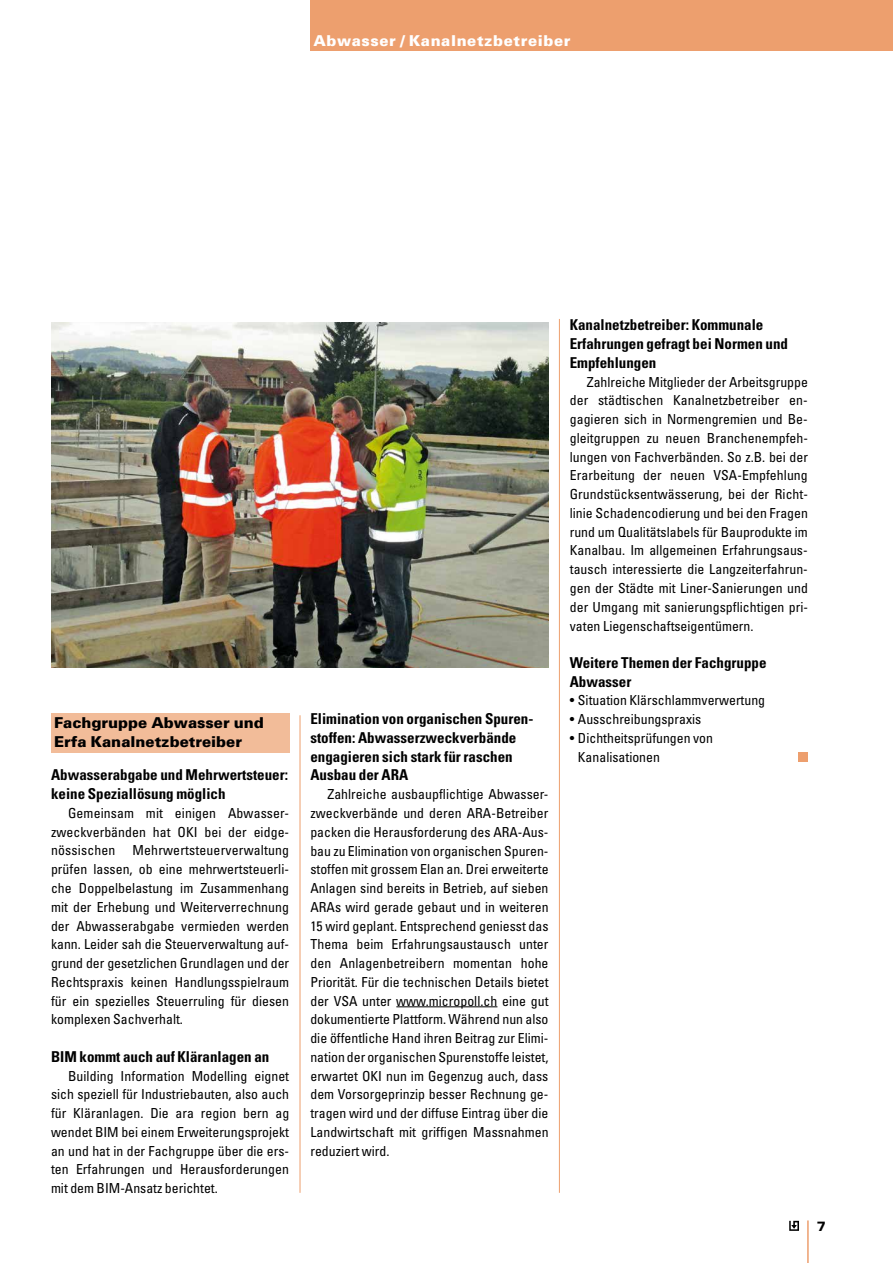
<style>
.page{position:relative;width:893px;height:1263px;background:#fff}
.page>*{position:absolute;margin:0;border:0;box-sizing:border-box;transform-origin:0 0}
.t1{font:700 condensed 15px/18.8px "Univers";color:#000}
.t2{font:900 15px/18.8px "Univers";color:#000}
.t3{font:900 15px "Univers";letter-spacing:.04em;color:#fff}
.t4{font:condensed 13.8px/18.8px "Univers";color:#000;text-align:justify}
.t5{font:900 13.5px "Univers";color:#000}
</style>
<div class="page">
<div style="left:310px;top:0;width:583px;height:51px;background:#ed9f6e"></div>
<div style="left:51px;top:713px;width:238px;height:40px;background:#f2bc99"></div>
<hr style="left:807px;top:1220px;width:2px;height:43px;background:#ed9f6e">
<svg style="left:789px;top:1221px;width:10px;height:10px"></svg>
<hr style="left:396px;top:1006px;width:101px;height:1px;background:#000">
<img style="left:51px;top:322px;width:498px;height:346px">
<div style="left:798px;top:752px;width:10px;height:10px;background:#ed9f6e"></div>
<hr style="left:300px;top:715px;width:1px;height:478px;background:#ed9f6e">
<hr style="left:559px;top:319px;width:1px;height:874px;background:#ed9f6e">
<p class="t3" style="left:313px;top:31px;width:259px">Abwasser / Kanalnetzbetreiber</p>
<p class="t2" style="left:54px;top:713px;width:211px">Fachgruppe Abwasser und<br>Erfa Kanalnetzbetreiber</p>
<p class="t1" style="left:51px;top:765px;width:238px">Abwasserabgabe und Mehrwertsteuer: keine Speziallösung möglich</p>
<p class="t4" style="left:51px;top:803px;width:240px;text-indent:17px">Gemeinsam mit einigen Abwasser&shy;zweckverbänden hat OKI bei der eidge&shy;nössischen Mehrwertsteuerverwaltung prüfen lassen, ob eine mehrwertsteuerli&shy;che Doppelbelastung im Zusammenhang mit der Erhebung und Weiterverrechnung der Abwasserabgabe vermieden werden kann. Leider sah die Steuerverwaltung auf&shy;grund der gesetzlichen Grundlagen und der Rechtspraxis keinen Handlungsspielraum für ein spezielles Steuerruling für diesen komplexen Sachverhalt.</p>
<p class="t1" style="left:51px;top:1047px;width:220px">BIM kommt auch auf Kläranlagen an</p>
<p class="t4" style="left:51px;top:1066px;width:240px;text-indent:17px">Building Information Modelling eignet sich speziell für Industriebauten, also auch für Kläranlagen. Die ara region bern ag wendet BIM bei einem Erweiterungsprojekt an und hat in der Fachgruppe über die ers&shy;ten Erfahrungen und Herausforderungen mit dem BIM-Ansatz berichtet.</p>
<p class="t1" style="left:310px;top:709px;width:224px">Elimination von organischen Spuren&shy;stoffen: Abwasserzweckverbände engagieren sich stark für raschen<br>Ausbau der ARA</p>
<p class="t4" style="left:310px;top:784px;width:240px;text-indent:17px">Zahlreiche ausbaupflichtige Abwasser&shy;zweckverbände und deren ARA-Betreiber packen die Herausforderung des ARA-Aus&shy;bau zu Elimination von organischen Spuren&shy;stoffen mit grossem Elan an. Drei erweiterte Anlagen sind bereits in Betrieb, auf sieben ARAs wird gerade gebaut und in weiteren 15 wird geplant. Entsprechend geniesst das Thema beim Erfahrungsaustausch unter den Anlagenbetreibern momentan hohe Priorität. Für die technischen Details bietet der VSA unter www.micropoll.ch eine gut dokumentierte Plattform. Während nun also die öffentliche Hand ihren Beitrag zur Elimi&shy;nation der organischen Spurenstoffe leistet, erwartet OKI nun im Gegenzug auch, dass dem Vorsorgeprinzip besser Rechnung ge&shy;tragen wird und der diffuse Eintrag über die Landwirtschaft mit griffigen Massnahmen reduziert wird.</p>
<p class="t1" style="left:570px;top:315px;width:220px">Kanalnetzbetreiber: Kommunale<br>Erfahrungen gefragt bei Normen und<br>Empfehlungen</p>
<p class="t4" style="left:570px;top:372px;width:240px;text-indent:17px">Zahlreiche Mitglieder der Arbeitsgruppe der städtischen Kanalnetzbetreiber en&shy;gagieren sich in Normengremien und Be&shy;gleitgruppen zu neuen Branchenempfeh&shy;lungen von Fachverbänden. So z.B. bei der Erarbeitung der neuen VSA-Empfehlung Grundstücksentwässerung, bei der Richt&shy;linie Schadencodierung und bei den Fragen rund um Qualitätslabels für Bauprodukte im Kanalbau. Im allgemeinen Erfahrungsaus&shy;tausch interessierte die Langzeiterfahrun&shy;gen der Städte mit Liner-Sanierungen und der Umgang mit sanierungspflichtigen pri&shy;vaten Liegenschaftseigentümern.</p>
<p class="t1" style="left:570px;top:653px;width:198px">Weitere Themen der Fachgruppe<br>Abwasser</p>
<p class="t4" style="left:570px;top:691px;width:197px">• Situation Klärschlammverwertung</p>
<p class="t4" style="left:570px;top:709px;width:133px">• Ausschreibungspraxis</p>
<p class="t4" style="left:578px;top:728px;width:137px;text-indent:-8px">• Dichtheitsprüfungen von<br>Kanalisationen</p>
<p class="t5" style="left:817px;top:1218px;width:11px">7</p>
</div>
